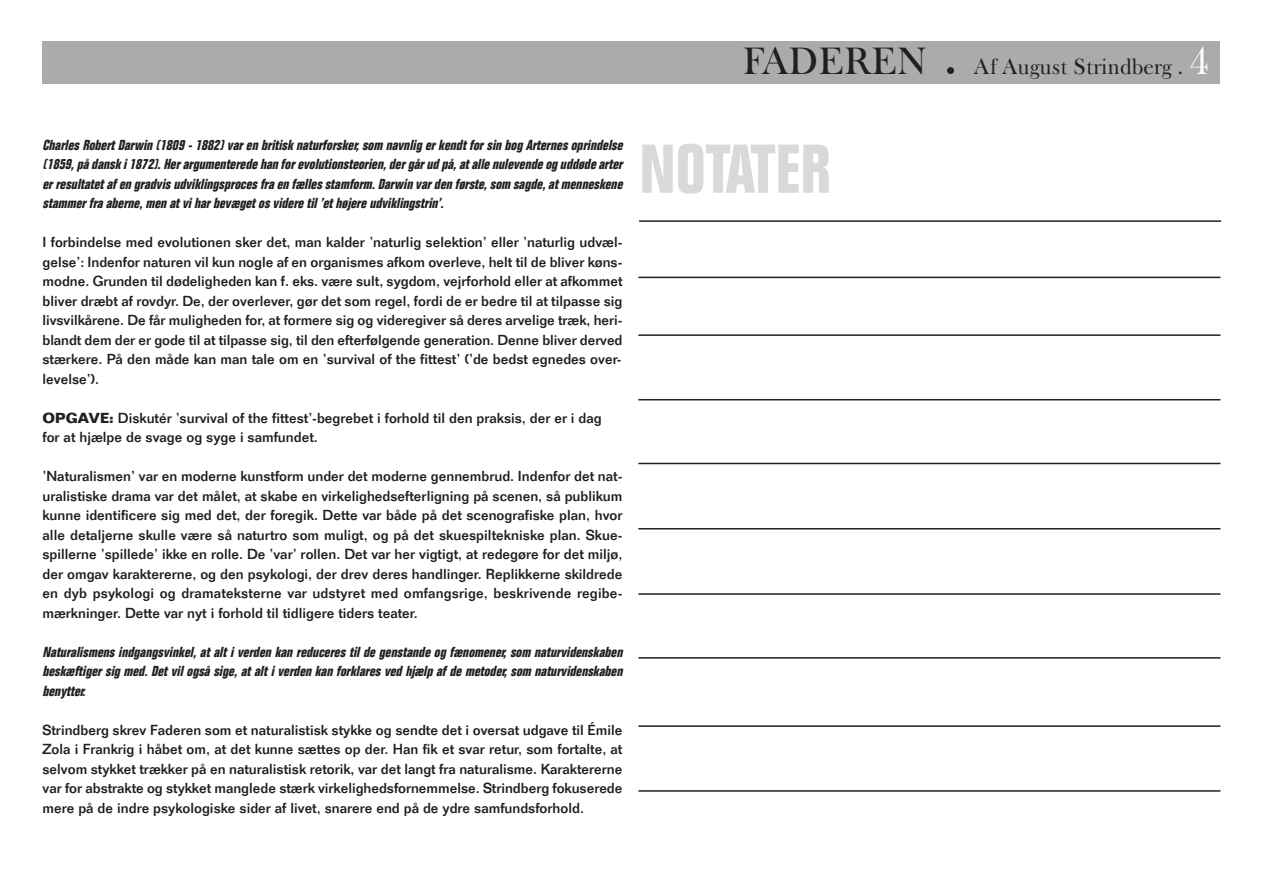
<style>
.page{position:relative;width:1263px;height:893px;background:#fff}
.page>*{position:absolute;margin:0;border:0;box-sizing:border-box;transform-origin:0 0}
.t1{font:700 condensed 67.5px "Folio";color:#d8d9db}
.t2{font:39px "Frys Baskerville BT";color:#231f20}
.t3{font:22.5px "Frys Baskerville BT";color:#231f20}
.t4{font:500 14.25px/19.5px "Folio";color:#231f20;text-align:justify}
.t5{font:italic 700 condensed 14.25px/19.5px "Folio";color:#231f20;text-align:justify}
.s1{font-size:60px}
.s2{font-size:39px;color:#fff}
.s3{font-weight:700}
</style>
<div class="page">
<div style="left:43px;top:41px;width:1177px;height:42px;background:#ababab"></div>
<hr style="left:639px;top:220px;width:582px;height:2px;background:#231f20">
<hr style="left:638px;top:277px;width:582px;height:1px;background:#231f20">
<hr style="left:638px;top:334px;width:582px;height:2px;background:#231f20">
<hr style="left:638px;top:399px;width:582px;height:1px;background:#231f20">
<hr style="left:638px;top:463px;width:582px;height:1px;background:#231f20">
<hr style="left:638px;top:528px;width:582px;height:1px;background:#231f20">
<hr style="left:638px;top:593px;width:582px;height:2px;background:#231f20">
<hr style="left:638px;top:657px;width:582px;height:2px;background:#231f20">
<hr style="left:638px;top:725px;width:582px;height:2px;background:#231f20">
<hr style="left:638px;top:790px;width:582px;height:2px;background:#231f20">
<h2 class="t2" style="left:742px;top:47px;width:218px">FADEREN <span class="s1">.</span></h2>
<h3 class="t3" style="left:974px;top:58px;width:237px">Af August Strindberg . <span class="s2">4</span></h3>
<p class="t5" style="left:43px;top:136px;width:584px">Charles Robert Darwin (1809 - 1882) var en britisk naturforsker, som navnlig er kendt for sin bog Arternes oprindelse (1859, på dansk i 1872). Her argumenterede han for evolutionsteorien, der går ud på, at alle nulevende og uddøde arter er resultatet af en gradvis udviklingsproces fra en fælles stamform. Darwin var den første, som sagde, at menneskene stammer fra aberne, men at vi har bevæget os videre til ’et højere udviklingstrin’.</p>
<p class="t4" style="left:43px;top:234px;width:581px">I forbindelse med evolutionen sker det, man kalder ’naturlig selektion’ eller ’naturlig udvæl&shy;gelse’: Indenfor naturen vil kun nogle af en organismes afkom overleve, helt til de bliver køns&shy;modne. Grunden til dødeligheden kan f. eks. være sult, sygdom, vejrforhold eller at afkommet bliver dræbt af rovdyr. De, der overlever, gør det som regel, fordi de er bedre til at tilpasse sig livsvilkårene. De får muligheden for, at formere sig og videregiver så deres arvelige træk, heri&shy;blandt dem der er gode til at tilpasse sig, til den efterfølgende generation. Denne bliver derved stærkere. På den måde kan man tale om en ’survival of the fittest’ (’de bedst egnedes over&shy;levelse’).</p>
<p class="t4" style="left:43px;top:409px;width:561px"><span class="s3">OPGAVE:</span> Diskutér ’survival of the fittest’-begrebet i forhold til den praksis, der er i dag for at hjælpe de svage og syge i samfundet.</p>
<p class="t4" style="left:42px;top:468px;width:581px">’Naturalismen’ var en moderne kunstform under det moderne gennembrud. Indenfor det nat&shy;uralistiske drama var det målet, at skabe en virkelighedsefterligning på scenen, så publikum kunne identificere sig med det, der foregik. Dette var både på det scenografiske plan, hvor alle detaljerne skulle være så naturtro som muligt, og på det skuespiltekniske plan. Skue&shy;spillerne ’spillede’ ikke en rolle. De ’var’ rollen. Det var her vigtigt, at redegøre for det miljø, der omgav karaktererne, og den psykologi, der drev deres handlinger. Replikkerne skildrede en dyb psykologi og dramateksterne var udstyret med omfangsrige, beskrivende regibe&shy;mærkninger. Dette var nyt i forhold til tidligere tiders teater.</p>
<p class="t5" style="left:42px;top:643px;width:584px">Naturalismens indgangsvinkel, at alt i verden kan reduceres til de genstande og fænomener, som naturvidenskaben beskæftiger sig med. Det vil også sige, at alt i verden kan forklares ved hjælp af de metoder, som naturvidenskaben benytter.</p>
<p class="t4" style="left:43px;top:721px;width:581px">Strindberg skrev Faderen som et naturalistisk stykke og sendte det i oversat udgave til Émile Zola i Frankrig i håbet om, at det kunne sættes op der. Han fik et svar retur, som fortalte, at selvom stykket trækker på en naturalistisk retorik, var det langt fra naturalisme. Karaktererne var for abstrakte og stykket manglede stærk virkelighedsfornemmelse. Strindberg fokuserede mere på de indre psykologiske sider af livet, snarere end på de ydre samfundsforhold.</p>
<h1 class="t1" style="left:639px;top:145px;width:192px">NOTATER</h1>
</div>
